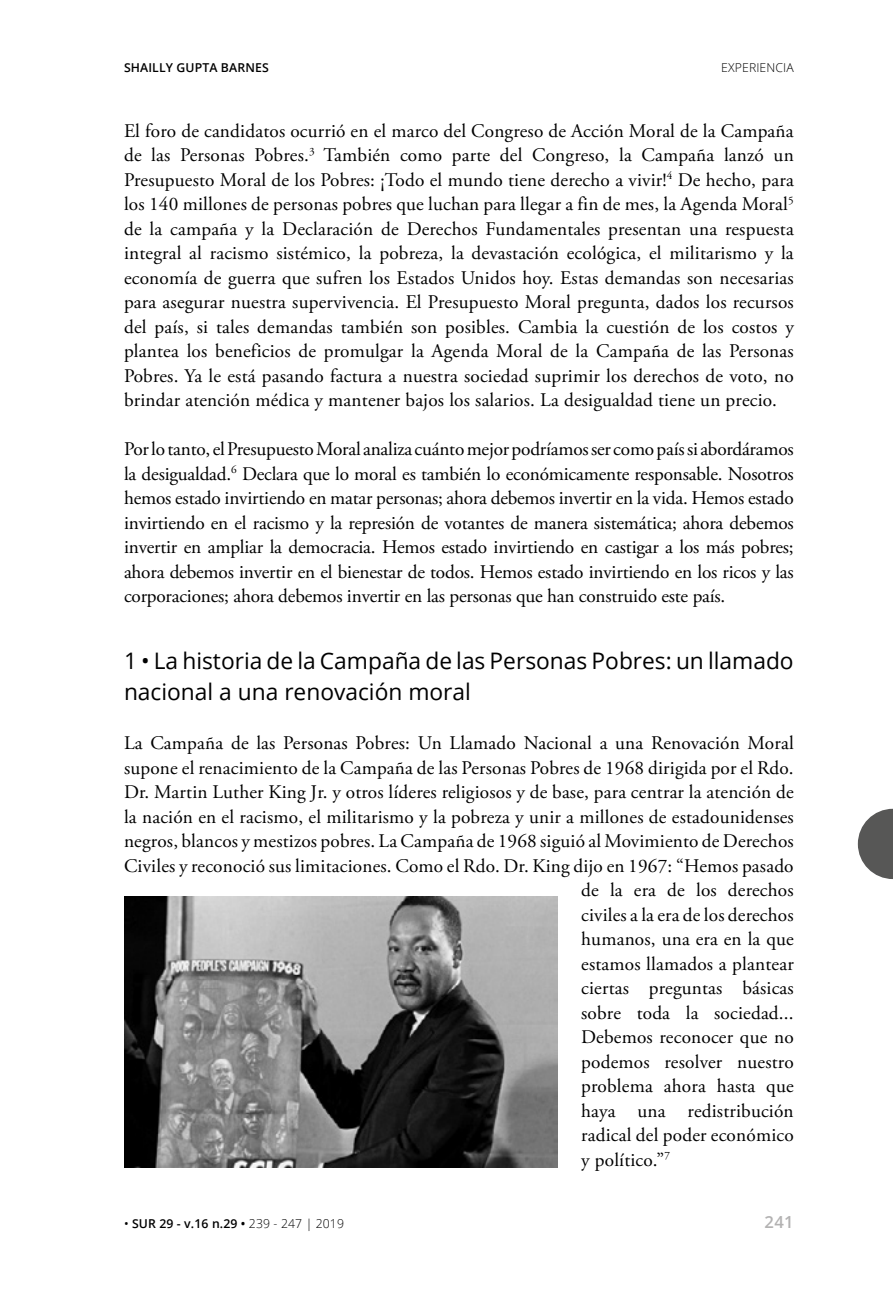
<style>
.page{position:relative;width:893px;height:1290px;background:#fff}
.page>*{position:absolute;margin:0;border:0;box-sizing:border-box;transform-origin:0 0}
.t1{font:22.75px/31.5px "Open Sans";color:#000}
.t2{font:19.25px/24.5px "Adobe Garamond Pro";letter-spacing:.01em;color:#000;text-align:justify}
.t3{font:600 16.62px "Open Sans";color:#b3b2b2}
.t4{font:600 12.25px "Open Sans";letter-spacing:.01em;color:#000}
.t5{font:300 12.25px "Open Sans";letter-spacing:.01em;color:#000}
.s1{font-weight:400}
.s2{font-weight:300}
</style>
<div class="page">
<svg style="left:858px;top:809px;width:35px;height:70px"></svg>
<img style="left:124px;top:896px;width:434px;height:271px">
<p class="t4" style="left:124px;top:59px;width:146px">SHAILLY GUPTA BARNES</p>
<p class="t5" style="left:721px;top:59px;width:74px">EXPERIENCIA</p>
<p class="t2" style="left:124px;top:119px;width:671px">El foro de candidatos ocurrió en el marco del Congreso de Acción Moral de la Campaña de las Personas Pobres.<sup>3</sup> También como parte del Congreso, la Campaña lanzó un Presupuesto Moral de los Pobres: ¡Todo el mundo tiene derecho a vivir!<sup>4</sup> De hecho, para los 140 millones de personas pobres que luchan para llegar a fin de mes, la Agenda Moral<sup>5 </sup>de la campaña y la Declaración de Derechos Fundamentales presentan una respuesta integral al racismo sistémico, la pobreza, la devastación ecológica, el militarismo y la economía de guerra que sufren los Estados Unidos hoy. Estas demandas son necesarias para asegurar nuestra supervivencia. El Presupuesto Moral pregunta, dados los recursos del país, si tales demandas también son posibles. Cambia la cuestión de los costos y plantea los beneficios de promulgar la Agenda Moral de la Campaña de las Personas Pobres. Ya le está pasando factura a nuestra sociedad suprimir los derechos de voto, no brindar atención médica y mantener bajos los salarios. La desigualdad tiene un precio.</p>
<p class="t2" style="left:124px;top:437px;width:671px">Por lo tanto, el Presupuesto Moral analiza cuánto mejor podríamos ser como país si abordáramos la desigualdad.<sup>6</sup> Declara que lo moral es también lo económicamente responsable. Nosotros hemos estado invirtiendo en matar personas; ahora debemos invertir en la vida. Hemos estado invirtiendo en el racismo y la represión de votantes de manera sistemática; ahora debemos invertir en ampliar la democracia. Hemos estado invirtiendo en castigar a los más pobres; ahora debemos invertir en el bienestar de todos. Hemos estado invirtiendo en los ricos y las corporaciones; ahora debemos invertir en las personas que han construido este país.</p>
<p class="t1" style="left:124px;top:644px;width:671px">1 • La historia de la Campaña de las Personas Pobres: un llamado nacional a una renovación moral</p>
<p class="t2" style="left:124px;top:731px;width:671px">La Campaña de las Personas Pobres: Un Llamado Nacional a una Renovación Moral</p>
<p class="t2" style="left:124px;top:756px;width:671px">supone el renacimiento de la Campaña de las Personas Pobres de 1968 dirigida por el Rdo.</p>
<p class="t2" style="left:124px;top:780px;width:671px">Dr. Martin Luther King Jr. y otros líderes religiosos y de base, para centrar la atención de</p>
<p class="t2" style="left:124px;top:805px;width:671px">la nación en el racismo, el militarismo y la pobreza y unir a millones de estadounidenses</p>
<p class="t2" style="left:124px;top:829px;width:671px">negros, blancos y mestizos pobres. La Campaña de 1968 siguió al Movimiento de Derechos</p>
<p class="t2" style="left:124px;top:854px;width:671px">Civiles y reconoció sus limitaciones. Como el Rdo. Dr. King dijo en 1967: “Hemos pasado</p>
<p class="t2" style="left:581px;top:878px;width:214px">de la era de los derechos</p>
<p class="t2" style="left:581px;top:903px;width:214px">civiles a la era de los derechos</p>
<p class="t2" style="left:581px;top:927px;width:214px">humanos, una era en la que</p>
<p class="t2" style="left:581px;top:952px;width:214px">estamos llamados a plantear</p>
<p class="t2" style="left:581px;top:976px;width:214px">ciertas preguntas básicas</p>
<p class="t2" style="left:581px;top:1001px;width:214px">sobre toda la sociedad...</p>
<p class="t2" style="left:581px;top:1025px;width:214px">Debemos reconocer que no</p>
<p class="t2" style="left:581px;top:1050px;width:214px">podemos resolver nuestro</p>
<p class="t2" style="left:581px;top:1074px;width:214px">problema ahora hasta que</p>
<p class="t2" style="left:581px;top:1099px;width:214px">haya una redistribución</p>
<p class="t2" style="left:581px;top:1123px;width:214px">radical del poder económico</p>
<p class="t2" style="left:581px;top:1148px;width:91px">y político.”<sup>7</sup></p>
<p class="t4" style="left:124px;top:1215px;width:222px"><span class="s1">•</span> SUR 29 - v.16 n.29 • <span class="s2">239 - 247 | 2019</span></p>
<p class="t3" style="left:765px;top:1210px;width:31px">241</p>
</div>
